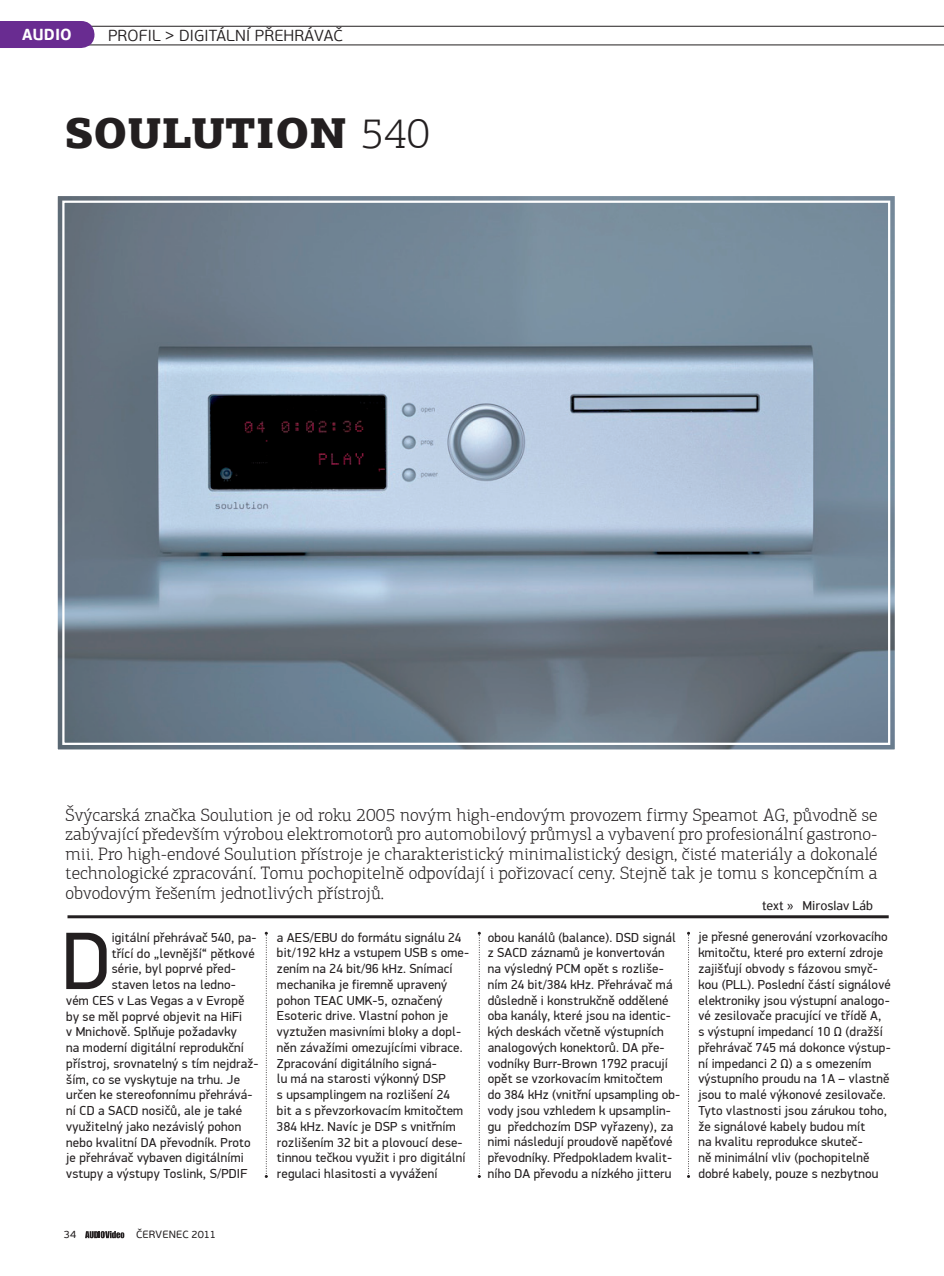
<style>
.page{position:relative;width:944px;height:1276px;background:#fff}
.page>*{position:absolute;margin:0;border:0;box-sizing:border-box;transform-origin:0 0}
.t1{font:81.6px "PF Din Display Pro";color:#231f20}
.t2{font:900 43.2px "PF Agora Slab Pro";color:#231f20}
.t3{font:300 18px/19.5px "PF Agora Slab Pro";color:#231f20;text-align:justify}
.t4{font:300 15.9px "PF Beau Sans Pro";letter-spacing:.01em;color:#231f20}
.t5{font:700 15.9px "PF Beau Sans Pro";color:#fff}
.t6{font:13.5px "PF Highway Sans Pro";color:#231f20}
.t7{font:13.05px/15.8px "PF Din Display Pro";letter-spacing:.015em;color:#231f20}
.t8{font:10.5px "PF Beau Sans Pro";letter-spacing:.02em;color:#231f20}
.s1{font-weight:300}
</style>
<div class="page">
<svg style="left:85px;top:1231px;width:39px;height:7px"></svg>
<hr style="left:0;top:45px;width:944px;height:1px;background:#231f20">
<hr style="left:0;top:26px;width:944px;height:1px;background:#231f20">
<hr style="left:68px;top:915px;width:821px;height:3px;background:#231f20">
<div style="left:0;top:21px;width:94px;height:27px;background:#692c91"></div>
<svg style="left:687px;top:932px;width:3px;height:246px"></svg>
<svg style="left:478px;top:932px;width:3px;height:246px"></svg>
<svg style="left:265px;top:932px;width:3px;height:246px"></svg>
<svg style="left:57px;top:196px;width:838px;height:554px;background:#7d8e9e"></svg>
<p class="t5" style="left:22px;top:24px;width:51px">Audio</p>
<p class="t4" style="left:108px;top:27px;width:236px">PROFIL &gt; DIGITÁLNÍ PŘEHRÁVAČ</p>
<h2 class="t2" style="left:65px;top:105px;width:367px">SOULUTION <span class="s1">540</span></h2>
<p class="t3" style="left:66px;top:805px;width:813px">Švýcarská značka Soulution je od roku 2005 novým high-endovým provozem firmy Speamot AG, původně se zabývající především výrobou elektromotorů pro automobilový průmysl a vybavení pro profesionální gastrono&shy;mii. Pro high-endové Soulution přístroje je charakteristický minimalistický design, čisté materiály a dokonalé technologické zpracování. Tomu pochopitelně odpovídají i pořizovací ceny. Stejně tak je tomu s koncepčním a obvodovým řešením jednotlivých přístrojů.</p>
<p class="t6" style="left:762px;top:898px;width:113px">text » Miroslav Láb</p>
<h1 class="t1" style="left:62px;top:913px;width:51px">D</h1>
<p class="t7" style="left:112px;top:929px;width:146px">igitální přehrávač 540, pa-</p>
<p class="t7" style="left:112px;top:945px;width:144px">třící do „levnější“ pětkové</p>
<p class="t7" style="left:112px;top:961px;width:126px">série, byl poprvé před-</p>
<p class="t7" style="left:112px;top:977px;width:126px">staven letos na ledno-</p>
<p class="t7" style="left:66px;top:992px;width:180px">vém CES v Las Vegas a v Evropě</p>
<p class="t7" style="left:66px;top:1008px;width:177px">by se měl poprvé objevit na HiFi</p>
<p class="t7" style="left:66px;top:1024px;width:172px">v Mnichově. Splňuje požadavky</p>
<p class="t7" style="left:66px;top:1040px;width:179px">na moderní digitální reprodukční</p>
<p class="t7" style="left:66px;top:1055px;width:194px">přístroj, srovnatelný s tím nejdraž-</p>
<p class="t7" style="left:66px;top:1071px;width:175px">ším, co se vyskytuje na trhu. Je</p>
<p class="t7" style="left:66px;top:1087px;width:188px">určen ke stereofonnímu přehrává-</p>
<p class="t7" style="left:66px;top:1103px;width:177px">ní CD a SACD nosičů, ale je také</p>
<p class="t7" style="left:66px;top:1118px;width:176px">využitelný jako nezávislý pohon</p>
<p class="t7" style="left:66px;top:1134px;width:186px">nebo kvalitní DA převodník. Proto</p>
<p class="t7" style="left:66px;top:1150px;width:179px">je přehrávač vybaven digitálními</p>
<p class="t7" style="left:66px;top:1166px;width:183px">vstupy a výstupy Toslink, S/PDIF</p>
<p class="t8" style="left:64px;top:1228px;width:14px">34</p>
<p class="t8" style="left:136px;top:1228px;width:82px">ČERVENEC 2011</p>
<p class="t7" style="left:277px;top:929px;width:194px">a AES/EBU do formátu signálu 24 bit/192 kHz a vstupem USB s ome&shy;zením na 24 bit/96 kHz. Snímací mechanika je firemně upravený pohon TEAC UMK-5, označený<br>Esoteric drive. Vlastní pohon je vyztužen masivními bloky a dopl&shy;něn závažími omezujícími vibrace.<br>Zpracování digitálního signá-<br>lu má na starosti výkonný DSP<br>s upsamplingem na rozlišení 24<br>bit a s převzorkovacím kmitočtem<br>384 kHz. Navíc je DSP s vnitřním rozlišením 32 bit a plovoucí dese&shy;tinnou tečkou využit i pro digitální regulaci hlasitosti a vyvážení</p>
<p class="t7" style="left:488px;top:929px;width:194px">obou kanálů (balance). DSD signál z SACD záznamů je konvertován na výsledný PCM opět s rozliše&shy;ním 24 bit/384 kHz. Přehrávač má důsledně i konstrukčně oddělené oba kanály, které jsou na identic&shy;kých deskách včetně výstupních analogových konektorů. DA pře&shy;vodníky Burr-Brown 1792 pracují opět se vzorkovacím kmitočtem<br>do 384 kHz (vnitřní upsampling ob&shy;vody jsou vzhledem k upsamplin&shy;gu předchozím DSP vyřazeny), za nimi následují proudově napěťové převodníky. Předpokladem kvalit&shy;ního DA převodu a nízkého jitteru</p>
<p class="t7" style="left:698px;top:929px;width:194px">je přesné generování vzorkovacího kmitočtu, které pro externí zdroje zajišťují obvody s fázovou smyč&shy;kou (PLL). Poslední částí signálové elektroniky jsou výstupní analogo&shy;vé zesilovače pracující ve třídě A,<br>s výstupní impedancí 10 Ω (dražší přehrávač 745 má dokonce výstup&shy;ní impedanci 2 Ω) a s omezením výstupního proudu na 1A – vlastně jsou to malé výkonové zesilovače.<br>Tyto vlastnosti jsou zárukou toho, že signálové kabely budou mít<br>na kvalitu reprodukce skuteč-<br>ně minimální vliv (pochopitelně dobré kabely, pouze s nezbytnou</p>
</div>
